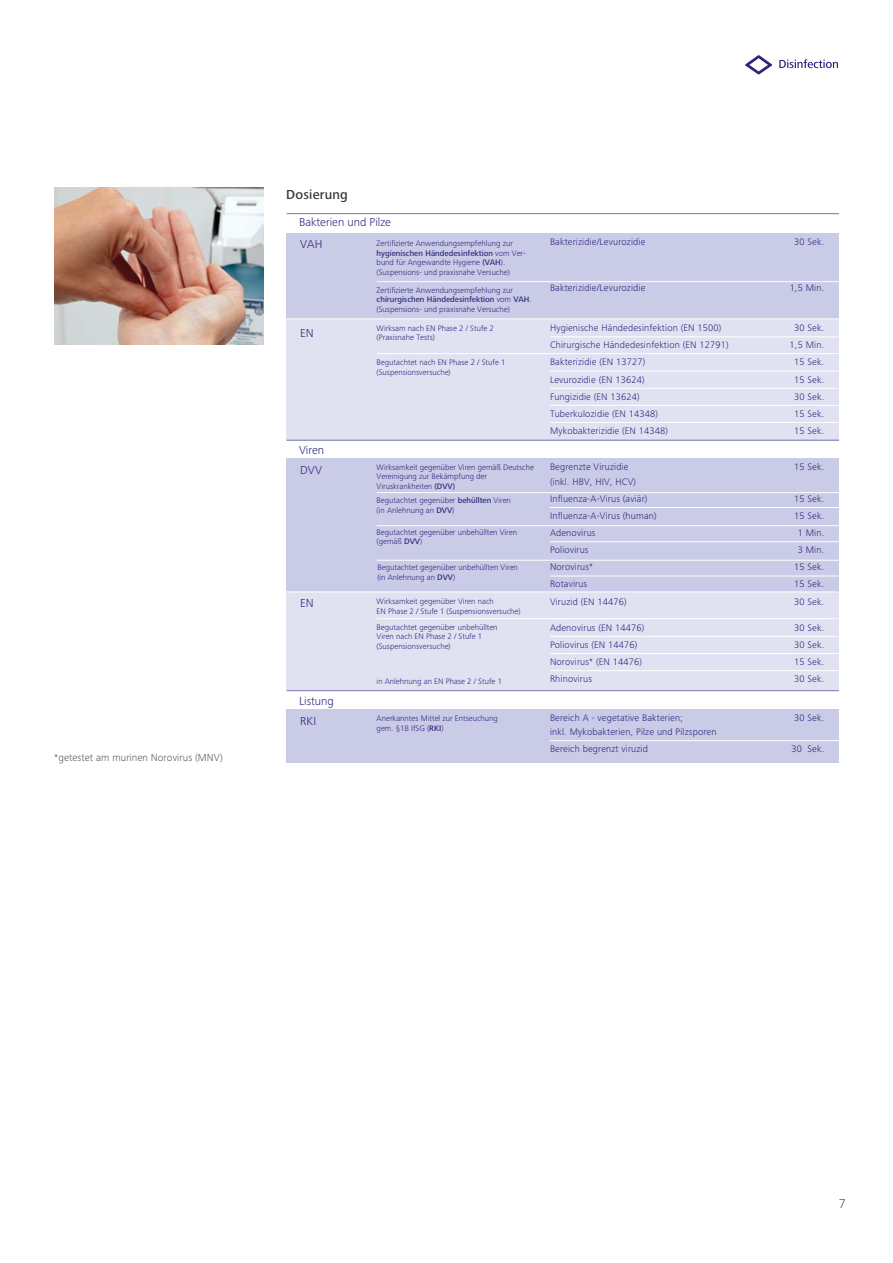
<style>
.page{position:relative;width:893px;height:1263px;background:#fff}
.page>*{position:absolute;margin:0;border:0;box-sizing:border-box;transform-origin:0 0}
.t1{font:13.5px "Frutiger Next LTW1 G Medium+ZUHHGM";letter-spacing:.015em;color:#333}
.t2{font:300 13.5px "Frutiger Next LTW1 G";color:#58595b}
.t3{font:12px "Frutiger Next LTW1 G Light+EIVUJL";color:#2d257d}
.t4{font:300 10.5px "Frutiger Next LTW1 G";letter-spacing:.005em;color:#58595b}
.t5{font:9.75px/17.1px "Frutiger Next LTW1 G Light+EIVUJL";letter-spacing:.015em;color:#2d257d}
.t6{font:8.25px/9.8px "Frutiger Next LTW1 G Light+EIVUJL";color:#2d257d}
.t7{font:8.25px "Frutiger Next LTW1 G Medium+ZUHHGM";color:#2d257d}
.s1{font-family:"Frutiger Next LTW1 G Light+EIVUJL"}
.s2{font-family:"Frutiger Next LTW1 G Medium+ZUHHGM"}
</style>
<div class="page">
<img style="left:54px;top:187px;width:209px;height:157px">
<div style="left:286px;top:709px;width:553px;height:54px;background:#cacbe6"></div>
<div style="left:286px;top:592px;width:553px;height:99px;background:#e0e2f2"></div>
<div style="left:286px;top:458px;width:553px;height:133px;background:#cacbe6"></div>
<div style="left:286px;top:319px;width:553px;height:122px;background:#e0e2f2"></div>
<div style="left:286px;top:234px;width:553px;height:85px;background:#cacbe6"></div>
<hr style="left:550px;top:337px;width:289px;height:1px;background:#fff">
<hr style="left:550px;top:371px;width:289px;height:1px;background:#fff">
<hr style="left:550px;top:388px;width:289px;height:1px;background:#fff">
<hr style="left:550px;top:405px;width:289px;height:1px;background:#fff">
<hr style="left:550px;top:422px;width:289px;height:1px;background:#fff">
<hr style="left:550px;top:507px;width:289px;height:1px;background:#fff">
<hr style="left:550px;top:541px;width:289px;height:1px;background:#fff">
<hr style="left:550px;top:576px;width:289px;height:1px;background:#fff">
<hr style="left:550px;top:636px;width:289px;height:1px;background:#fff">
<hr style="left:550px;top:653px;width:289px;height:1px;background:#fff">
<hr style="left:550px;top:670px;width:289px;height:1px;background:#fff">
<hr style="left:550px;top:740px;width:289px;height:1px;background:#fff">
<hr style="left:287px;top:213px;width:552px;height:1px;background:#7d77af">
<hr style="left:287px;top:440px;width:552px;height:1px;background:#7d77af">
<hr style="left:287px;top:690px;width:552px;height:1px;background:#7d77af">
<hr style="left:286px;top:319px;width:553px;height:1px;background:#fff">
<hr style="left:286px;top:592px;width:553px;height:1px;background:#fff">
<hr style="left:377px;top:492px;width:462px;height:1px;background:#fff">
<hr style="left:377px;top:525px;width:462px;height:1px;background:#fff">
<hr style="left:377px;top:560px;width:462px;height:1px;background:#fff">
<hr style="left:377px;top:618px;width:462px;height:1px;background:#fff">
<hr style="left:377px;top:281px;width:462px;height:1px;background:#fff">
<hr style="left:377px;top:353px;width:462px;height:1px;background:#fff">
<svg style="left:745px;top:55px;width:27px;height:19px"></svg>
<svg style="left:779px;top:59px;width:59px;height:9px"></svg>
<p class="t4" style="left:54px;top:754px;width:170px">*getestet am murinen Norovirus (MNV)</p>
<h1 class="t1" style="left:286px;top:189px;width:63px">Dosierung</h1>
<h2 class="t3" style="left:299px;top:217px;width:93px">Bakterien und Pilze</h2>
<h2 class="t3" style="left:300px;top:239px;width:24px">VAH</h2>
<p class="t6" style="left:377px;top:239px;width:138px">Zertifizierte Anwendungsempfehlung zur</p>
<p class="t7" style="left:377px;top:249px;width:151px">hygienischen Händedesinfektion <span class="s1">vom Ver-</span></p>
<p class="t6" style="left:377px;top:258px;width:135px">bund für Angewandte Hygiene <span class="s2">(VAH</span>). (Suspensions- und praxisnahe Versuche)</p>
<p class="t6" style="left:377px;top:286px;width:138px">Zertifizierte Anwendungsempfehlung zur</p>
<p class="t7" style="left:377px;top:296px;width:157px">chirurgischen Händedesinfektion <span class="s1">vom</span> VAH<span class="s1">.</span></p>
<p class="t6" style="left:377px;top:305px;width:135px">(Suspensions- und praxisnahe Versuche)</p>
<h2 class="t3" style="left:300px;top:328px;width:15px">EN</h2>
<p class="t6" style="left:377px;top:324px;width:119px">Wirksam nach EN Phase 2 / Stufe 2 (Praxisnahe Tests)</p>
<p class="t6" style="left:377px;top:358px;width:130px">Begutachtet nach EN Phase 2 / Stufe 1 (Suspensionsversuche)</p>
<h2 class="t3" style="left:299px;top:444px;width:27px">Viren</h2>
<h2 class="t3" style="left:300px;top:465px;width:23px">DVV</h2>
<h2 class="t3" style="left:300px;top:598px;width:15px">EN</h2>
<h2 class="t3" style="left:299px;top:695px;width:36px">Listung</h2>
<p class="t6" style="left:377px;top:463px;width:159px">Wirksamkeit gegenüber Viren gemäß Deutsche<br>Vereinigung zur Bekämpfung der<br>Viruskrankheiten <span class="s2">(DVV)</span></p>
<p class="t6" style="left:377px;top:496px;width:136px">Begutachtet gegenüber <span class="s2">behüllten</span> Viren (in Anlehnung an <span class="s2">DVV</span>)</p>
<p class="t6" style="left:377px;top:528px;width:142px">Begutachtet gegenüber unbehüllten Viren (gemäß <span class="s2">DVV</span>)</p>
<p class="t6" style="left:377px;top:563px;width:142px">Begutachtet gegenüber unbehüllten Viren (in Anlehnung an <span class="s2">DVV</span>)</p>
<p class="t6" style="left:377px;top:597px;width:146px">Wirksamkeit gegenüber Viren nach<br>EN Phase 2 / Stufe 1 (Suspensionsversuche)</p>
<p class="t6" style="left:377px;top:622px;width:122px">Begutachtet gegenüber unbehüllten<br>Viren nach EN Phase 2 / Stufe 1 (Suspensionsversuche)</p>
<p class="t6" style="left:377px;top:676px;width:127px">in Anlehnung an EN Phase 2 / Stufe 1</p>
<h2 class="t3" style="left:300px;top:716px;width:18px">RKI</h2>
<p class="t6" style="left:377px;top:714px;width:123px">Anerkanntes Mittel zur Entseuchung gem. §18 IfSG (<span class="s2">RKI</span>)</p>
<p class="t5" style="left:550px;top:234px;width:97px">Bakterizidie/Levurozidie</p>
<p class="t5" style="left:794px;top:234px;width:32px">30 Sek.</p>
<p class="t5" style="left:550px;top:280px;width:97px">Bakterizidie/Levurozidie</p>
<p class="t5" style="left:790px;top:280px;width:36px">1,5 Min.</p>
<p class="t5" style="left:550px;top:320px;width:173px">Hygienische Händedesinfektion (EN 1500)</p>
<p class="t5" style="left:794px;top:320px;width:32px">30 Sek.</p>
<p class="t5" style="left:550px;top:337px;width:180px">Chirurgische Händedesinfektion (EN 12791)</p>
<p class="t5" style="left:790px;top:337px;width:36px">1,5 Min.</p>
<p class="t5" style="left:550px;top:354px;width:97px">Bakterizidie (EN 13727)</p>
<p class="t5" style="left:794px;top:354px;width:32px">15 Sek.</p>
<p class="t5" style="left:550px;top:371px;width:96px">Levurozidie (EN 13624)</p>
<p class="t5" style="left:794px;top:371px;width:32px">15 Sek.</p>
<p class="t5" style="left:550px;top:389px;width:91px">Fungizidie (EN 13624)</p>
<p class="t5" style="left:794px;top:389px;width:32px">30 Sek.</p>
<p class="t5" style="left:550px;top:406px;width:109px">Tuberkulozidie (EN 14348)</p>
<p class="t5" style="left:794px;top:406px;width:32px">15 Sek.</p>
<p class="t5" style="left:550px;top:423px;width:120px">Mykobakterizidie (EN 14348)</p>
<p class="t5" style="left:794px;top:423px;width:32px">15 Sek.</p>
<p class="t5" style="left:550px;top:459px;width:80px">Begrenzte Viruzidie</p>
<p class="t5" style="left:794px;top:459px;width:32px">15 Sek.</p>
<p class="t5" style="left:550px;top:474px;width:99px">(inkl. HBV, HIV, HCV)<br>Influenza-A-Virus (aviär)</p>
<p class="t5" style="left:794px;top:491px;width:32px">15 Sek.</p>
<p class="t5" style="left:550px;top:508px;width:108px">Influenza-A-Virus (human)</p>
<p class="t5" style="left:794px;top:508px;width:32px">15 Sek.</p>
<p class="t5" style="left:550px;top:525px;width:47px">Adenovirus</p>
<p class="t5" style="left:798px;top:525px;width:28px">1 Min.</p>
<p class="t5" style="left:550px;top:542px;width:40px">Poliovirus</p>
<p class="t5" style="left:798px;top:542px;width:28px">3 Min.</p>
<p class="t5" style="left:550px;top:559px;width:45px">Norovirus*</p>
<p class="t5" style="left:794px;top:559px;width:32px">15 Sek.</p>
<p class="t5" style="left:550px;top:576px;width:39px">Rotavirus</p>
<p class="t5" style="left:794px;top:576px;width:32px">15 Sek.</p>
<p class="t5" style="left:550px;top:593px;width:78px">Viruzid (EN 14476)</p>
<p class="t5" style="left:794px;top:593px;width:32px">30 Sek.</p>
<p class="t5" style="left:550px;top:620px;width:96px">Adenovirus (EN 14476)</p>
<p class="t5" style="left:794px;top:620px;width:32px">30 Sek.</p>
<p class="t5" style="left:550px;top:637px;width:89px">Poliovirus (EN 14476)</p>
<p class="t5" style="left:794px;top:637px;width:32px">30 Sek.</p>
<p class="t5" style="left:550px;top:654px;width:93px">Norovirus* (EN 14476)</p>
<p class="t5" style="left:794px;top:654px;width:32px">15 Sek.</p>
<p class="t5" style="left:550px;top:671px;width:43px">Rhinovirus</p>
<p class="t5" style="left:794px;top:671px;width:32px">30 Sek.</p>
<p class="t5" style="left:550px;top:710px;width:134px">Bereich A - vegetative Bakterien;</p>
<p class="t5" style="left:794px;top:710px;width:32px">30 Sek.</p>
<p class="t5" style="left:550px;top:724px;width:168px">inkl. Mykobakterien, Pilze und Pilzsporen<br>Bereich begrenzt viruzid</p>
<p class="t5" style="left:791px;top:741px;width:34px">30 Sek.</p>
<h1 class="t2" style="left:839px;top:1198px;width:9px">7</h1>
</div>
